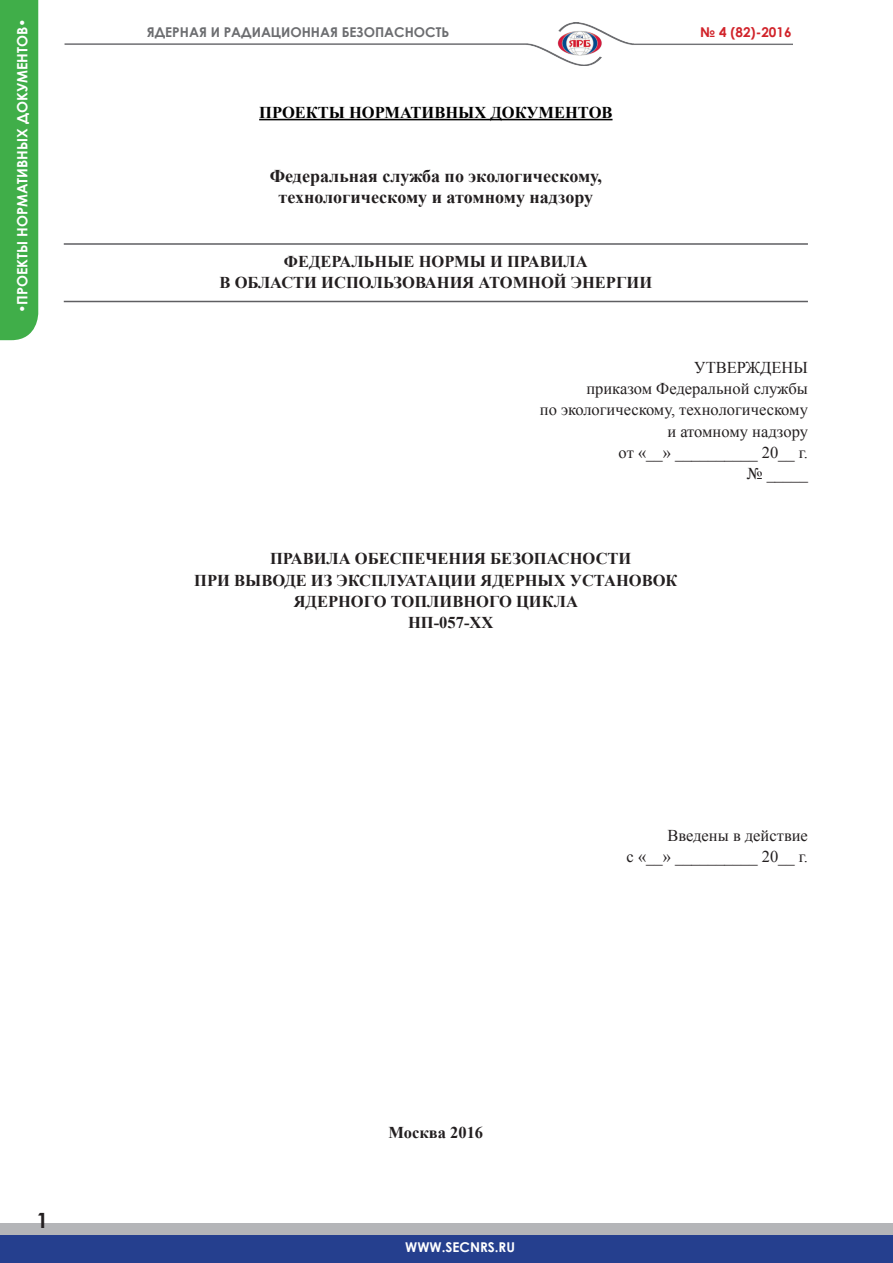
<style>
.page{position:relative;width:893px;height:1263px;background:#fff}
.page>*{position:absolute;margin:0;border:0;box-sizing:border-box;transform-origin:0 0}
.t1{font:700 21px "Century Gothic";color:#231f20}
.ОсНоВнОй{font:700 18px "Times New Roman";color:#231f20}
.ОсНоВнОй-2{font:700 16.5px "Times New Roman";color:#231f20}
.ОсНоВнОй-3{font:16.5px "Times New Roman";color:#231f20}
.ОСНОВНОЙ{font:700 16.5px "Times New Roman";color:#000}
.t2{font:700 14.25px "Century Gothic";color:#fff}
.t3{font:700 13.5px "Century Gothic";color:#6c6d70}
.t4{font:700 13.5px "Century Gothic";color:#fff}
.t5{font:700 13.5px "Century Gothic";color:#d1232a}
</style>
<div class="page">
<div style="left:0;top:1223px;width:893px;height:30px;background:#b4b5b8"></div>
<div style="left:0;top:1235px;width:893px;height:28px;background:#253f8e"></div>
<img style="left:64px;top:22px;width:728px;height:44px">
<div style="left:0;top:0;width:38px;height:340px;background:#40ae49"></div>
<hr style="left:259px;top:119px;width:353px;height:1px;background:#000">
<hr style="left:64px;top:301px;width:744px;height:1px;background:#5f5f62">
<hr style="left:64px;top:243px;width:744px;height:2px;background:#5f5f62">
<p class="t2" style="left:11px;top:313px;width:296px;rotate:-90deg">•ПРОЕКТЫ НОРМАТИВНЫХ ДОКУМЕНТОВ•</p>
<p class="t3" style="left:147px;top:22px;width:304px">ЯДЕРНАЯ И РАДИАЦИОННАЯ БЕЗОПАСНОСТЬ</p>
<p class="t5" style="left:700px;top:22px;width:93px">№ 4 (82)-2016</p>
<p class="ОСНОВНОЙ" style="left:259px;top:101px;width:355px">ПРОЕКТЫ НОРМАТИВНЫХ ДОКУМЕНТОВ</p>
<p class="ОсНоВнОй" style="left:270px;top:163px;width:334px">Федеральная служба по экологическому,</p>
<p class="ОсНоВнОй" style="left:279px;top:184px;width:316px">технологическому и атомному надзору</p>
<p class="ОсНоВнОй-2" style="left:284px;top:250px;width:305px">ФЕДЕРАЛЬНЫЕ НОРМЫ И ПРАВИЛА</p>
<p class="ОсНоВнОй-2" style="left:220px;top:271px;width:434px">В ОБЛАСТИ ИСПОЛЬЗОВАНИЯ АТОМНОЙ ЭНЕРГИИ</p>
<p class="ОсНоВнОй-3" style="left:694px;top:356px;width:115px">УТВЕРЖДЕНЫ</p>
<p class="ОсНоВнОй-3" style="left:586px;top:378px;width:223px">приказом Федеральной службы</p>
<p class="ОсНоВнОй-3" style="left:540px;top:399px;width:270px">по экологическому, технологическому</p>
<p class="ОсНоВнОй-3" style="left:667px;top:420px;width:142px">и атомному надзору</p>
<p class="ОсНоВнОй-3" style="left:619px;top:441px;width:191px">от «__» __________ 20__ г.</p>
<p class="ОсНоВнОй-3" style="left:747px;top:463px;width:63px">№ _____</p>
<p class="ОсНоВнОй-2" style="left:270px;top:547px;width:363px">ПРАВИЛА ОБЕСПЕЧЕНИЯ БЕЗОПАСНОСТИ</p>
<p class="ОсНоВнОй-2" style="left:194px;top:569px;width:485px">ПРИ ВЫВОДЕ ИЗ ЭКСПЛУАТАЦИИ ЯДЕРНЫХ УСТАНОВОК</p>
<p class="ОсНоВнОй-2" style="left:294px;top:590px;width:286px">ЯДЕРНОГО ТОПЛИВНОГО ЦИКЛА</p>
<p class="ОсНоВнОй-2" style="left:408px;top:611px;width:87px">НП-057-ХХ</p>
<p class="ОсНоВнОй-3" style="left:667px;top:824px;width:142px">Введены в действие</p>
<p class="ОсНоВнОй-3" style="left:627px;top:845px;width:183px">c «__» __________ 20__ г.</p>
<p class="t1" style="left:37px;top:1204px;width:13px">1</p>
<p class="ОсНоВнОй-2" style="left:388px;top:1121px;width:96px">Москва 2016</p>
<p class="t4" style="left:405px;top:1237px;width:111px">WWW.SECNRS.RU</p>
</div>
